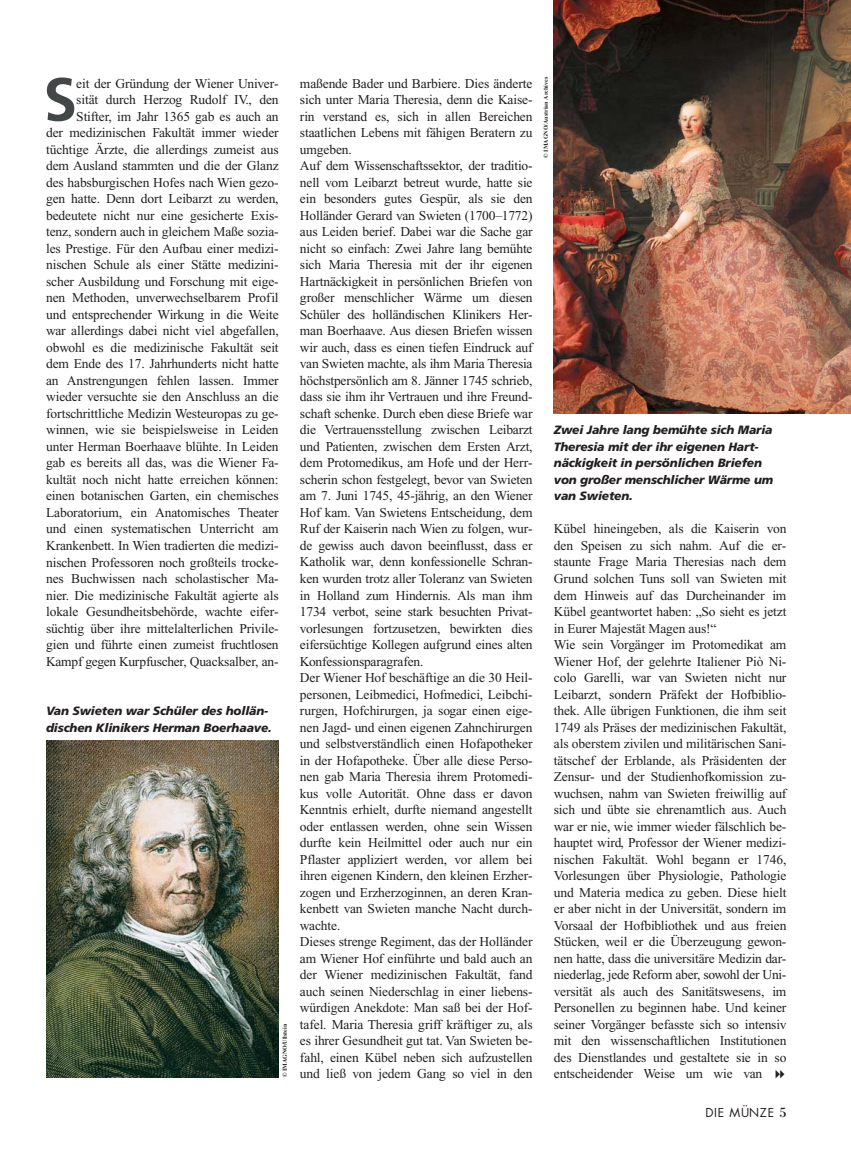
<style>
.page{position:relative;width:851px;height:1149px;background:#fff}
.page>*{position:absolute;margin:0;border:0;box-sizing:border-box;transform-origin:0 0}
.t1{font:700 60.75px "Frutiger";color:#434747}
.t2{font:13.5px/16.5px "Times New Roman";letter-spacing:-.01em;color:#231f20}
.t3{font:italic 900 12px/16.5px "Frutiger";letter-spacing:-.01em;color:#231f20}
.t4{font:12px "Futura";letter-spacing:.06em;color:#231f20}
.t5{font:700 6px "Times New Roman";color:#231f20}
.s1{font-family:"Bodoni";font-size:14.25px}
</style>
<div class="page">
<img style="left:553px;top:1px;width:297px;height:412px">
<img style="left:46px;top:740px;width:233px;height:336px">
<h1 class="t1" style="left:43px;top:75px;width:35px">S</h1>
<p class="t2" style="left:46px;top:76px;width:234px;text-align:right">eit der Gründung der Wiener Univer-<br>sität durch Herzog Rudolf IV., den Stifter, im Jahr 1365 gab es auch an<br>der medizinischen Fakultät immer wieder tüchtige Ärzte, die allerdings zumeist aus dem Ausland stammten und die der Glanz des habsburgischen Hofes nach Wien gezo&shy;gen hatte. Denn dort Leibarzt zu werden, bedeutete nicht nur eine gesicherte Exis&shy;tenz, sondern auch in gleichem Maße sozia&shy;les Prestige. Für den Aufbau einer medizi&shy;nischen Schule als einer Stätte medizini&shy;scher Ausbildung und Forschung mit eige&shy;nen Methoden, unverwechselbarem Profil und entsprechender Wirkung in die Weite war allerdings dabei nicht viel abgefallen, obwohl es die medizinische Fakultät seit dem Ende des 17. Jahrhunderts nicht hatte an Anstrengungen fehlen lassen. Immer wieder versuchte sie den Anschluss an die fortschrittliche Medizin Westeuropas zu ge&shy;winnen, wie sie beispielsweise in Leiden unter Herman Boerhaave blühte. In Leiden gab es bereits all das, was die Wiener Fa&shy;kultät noch nicht hatte erreichen können: einen botanischen Garten, ein chemisches Laboratorium, ein Anatomisches Theater und einen systematischen Unterricht am Krankenbett. In Wien tradierten die medizi&shy;nischen Professoren noch großteils trocke&shy;nes Buchwissen nach scholastischer Ma&shy;nier. Die medizinische Fakultät agierte als lokale Gesundheitsbehörde, wachte eifer&shy;süchtig über ihre mittelalterlichen Privile&shy;gien und führte einen zumeist fruchtlosen Kampf gegen Kurpfuscher, Quacksalber, an-</p>
<p class="t2" style="left:300px;top:76px;width:234px">maßende Bader und Barbiere. Dies änderte sich unter Maria Theresia, denn die Kaise&shy;rin verstand es, sich in allen Bereichen staatlichen Lebens mit fähigen Beratern zu umgeben.<br>Auf dem Wissenschaftssektor, der traditio&shy;nell vom Leibarzt betreut wurde, hatte sie ein besonders gutes Gespür, als sie den Holländer Gerard van Swieten (1700–1772) aus Leiden berief. Dabei war die Sache gar nicht so einfach: Zwei Jahre lang bemühte sich Maria Theresia mit der ihr eigenen Hartnäckigkeit in persönlichen Briefen von großer menschlicher Wärme um diesen Schüler des holländischen Klinikers Her&shy;man Boerhaave. Aus diesen Briefen wissen wir auch, dass es einen tiefen Eindruck auf van Swieten machte, als ihm Maria Theresia höchstpersönlich am 8. Jänner 1745 schrieb, dass sie ihm ihr Vertrauen und ihre Freund&shy;schaft schenke. Durch eben diese Briefe war die Vertrauensstellung zwischen Leibarzt und Patienten, zwischen dem Ersten Arzt, dem Protomedikus, am Hofe und der Herr&shy;scherin schon festgelegt, bevor van Swieten am 7. Juni 1745, 45-jährig, an den Wiener Hof kam. Van Swietens Entscheidung, dem Ruf der Kaiserin nach Wien zu folgen, wur&shy;de gewiss auch davon beeinflusst, dass er Katholik war, denn konfessionelle Schran&shy;ken wurden trotz aller Toleranz van Swieten in Holland zum Hindernis. Als man ihm 1734 verbot, seine stark besuchten Privat&shy;vorlesungen fortzusetzen, bewirkten dies eifersüchtige Kollegen aufgrund eines alten Konfessionsparagrafen.<br>Der Wiener Hof beschäftige an die 30 Heil&shy;personen, Leibmedici, Hofmedici, Leibchi&shy;rurgen, Hofchirurgen, ja sogar einen eige&shy;nen Jagd- und einen eigenen Zahnchirurgen und selbstverständlich einen Hofapotheker in der Hofapotheke. Über alle diese Perso&shy;nen gab Maria Theresia ihrem Protomedi&shy;kus volle Autorität. Ohne dass er davon Kenntnis erhielt, durfte niemand angestellt oder entlassen werden, ohne sein Wissen durfte kein Heilmittel oder auch nur ein Pflaster appliziert werden, vor allem bei ihren eigenen Kindern, den kleinen Erzher&shy;zogen und Erzherzoginnen, an deren Kran&shy;kenbett van Swieten manche Nacht durch&shy;wachte.<br>Dieses strenge Regiment, das der Holländer am Wiener Hof einführte und bald auch an der Wiener medizinischen Fakultät, fand auch seinen Niederschlag in einer liebens&shy;würdigen Anekdote: Man saß bei der Hof&shy;tafel. Maria Theresia griff kräftiger zu, als es ihrer Gesundheit gut tat. Van Swieten be&shy;fahl, einen Kübel neben sich aufzustellen und ließ von jedem Gang so viel in den</p>
<p class="t3" style="left:46px;top:703px;width:227px">Van Swieten war Schüler des hollän&shy;dischen Klinikers Herman Boerhaave.</p>
<p class="t5" style="left:283px;top:1076px;width:55px;rotate:-90deg">© IMAGNO/Ullstein</p>
<p class="t5" style="left:543px;top:158px;width:82px;rotate:-90deg">© IMAGNO/Austrian Archives</p>
<p class="t3" style="left:553px;top:423px;width:221px">Zwei Jahre lang bemühte sich Maria<br>Theresia mit der ihr eigenen Hart&shy;näckigkeit in persönlichen Briefen von großer menschlicher Wärme um van Swieten.</p>
<p class="t2" style="left:553px;top:522px;width:234px">Kübel hineingeben, als die Kaiserin von den Speisen zu sich nahm. Auf die er&shy;staunte Frage Maria Theresias nach dem Grund solchen Tuns soll van Swieten mit dem Hinweis auf das Durcheinander im Kübel geantwortet haben: „So sieht es jetzt in Eurer Majestät Magen aus!“<br>Wie sein Vorgänger im Protomedikat am Wiener Hof, der gelehrte Italiener Piò Ni&shy;colo Garelli, war van Swieten nicht nur Leibarzt, sondern Präfekt der Hofbiblio&shy;thek. Alle übrigen Funktionen, die ihm seit 1749 als Präses der medizinischen Fakultät, als oberstem zivilen und militärischen Sani&shy;tätschef der Erblande, als Präsidenten der Zensur- und der Studienhofkomission zu&shy;wuchsen, nahm van Swieten freiwillig auf sich und übte sie ehrenamtlich aus. Auch war er nie, wie immer wieder fälschlich be&shy;hauptet wird, Professor der Wiener medizi&shy;nischen Fakultät. Wohl begann er 1746, Vorlesungen über Physiologie, Pathologie und Materia medica zu geben. Diese hielt er aber nicht in der Universität, sondern im Vorsaal der Hofbibliothek und aus freien Stücken, weil er die Überzeugung gewon&shy;nen hatte, dass die universitäre Medizin dar&shy;niederlag, jede Reform aber, sowohl der Uni&shy;versität als auch des Sanitätswesens, im Personellen zu beginnen habe. Und keiner seiner Vorgänger befasste sich so intensiv mit den wissenschaftlichen Institutionen des Dienstlandes und gestaltete sie in so entscheidender Weise um wie van</p>
<p class="t4" style="left:705px;top:1106px;width:82px">DIE MÜNZE <span class="s1">5</span></p>
</div>
